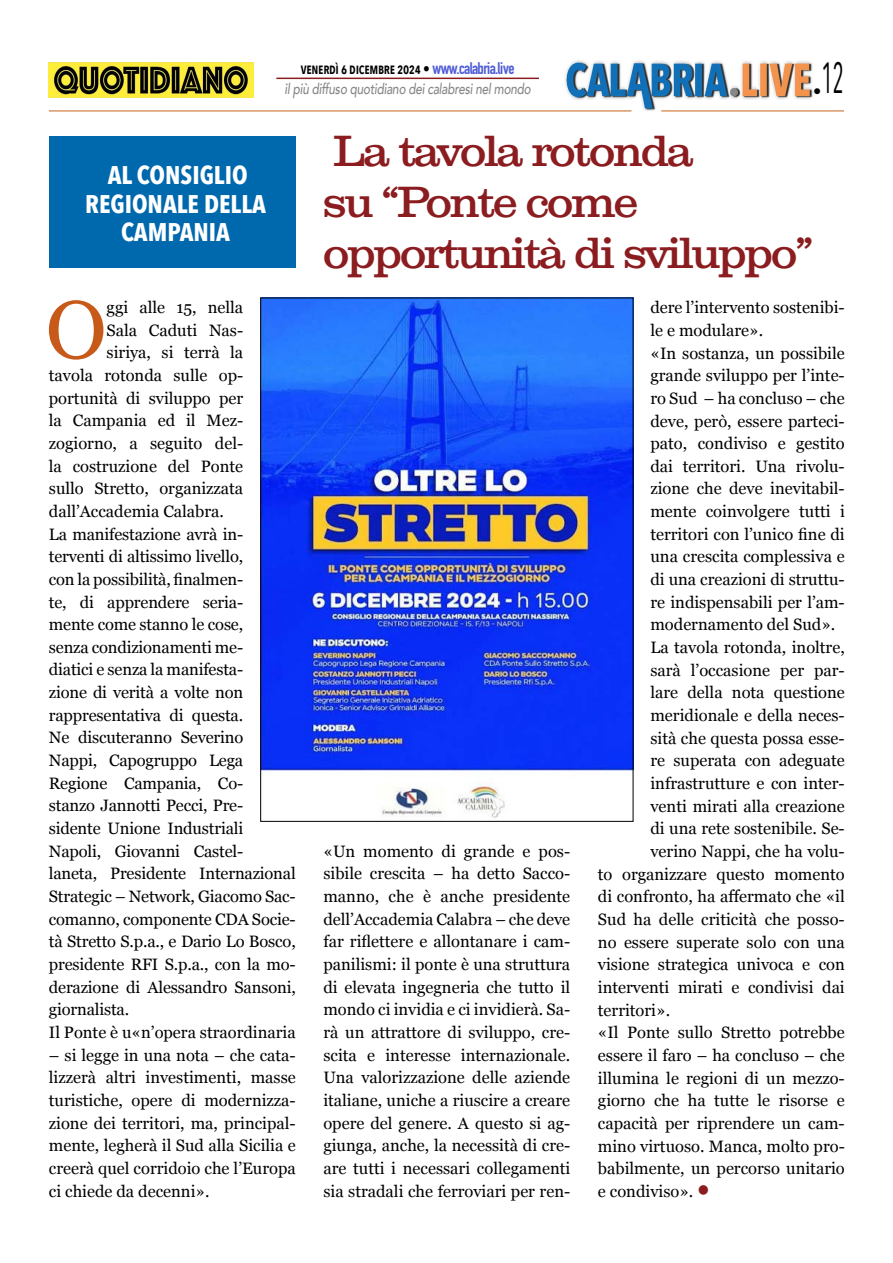
<style>
.page{position:relative;width:893px;height:1263px;background:#fff}
.page>*{position:absolute;margin:0;border:0;box-sizing:border-box;transform-origin:0 0}
.t1{font:81.9px "Georgia";color:#c85a19}
.t2{font:43.5px "Avenir Next Condensed";color:#000;scale:.55 1}
.t3{font:42px/51px "Clarxndon";letter-spacing:-.04em;color:#8b1c1f}
.t4{font:700 25.5px/28.5px "Avenir Next Condensed";color:#fff;text-align:center}
.t5{font:16.5px/22.6px "Georgia";color:#000;text-align:justify}
.t6{font:italic 500 15px "Avenir";letter-spacing:-.02em;color:#878787;scale:.79 1}
.t7{font:600 15px "Avenir Next Condensed";letter-spacing:-.02em;color:#000;scale:.9 1}
.s1{font-family:"Avenir";font-weight:500}
.s2{font-family:"DIN Condensed";font-weight:700;font-size:16.5px;color:#4f5cd6}
.s3{color:#8b1c1f}
</style>
<div class="page">
<img style="left:565px;top:60px;width:249px;height:51px">
<hr style="left:49px;top:111px;width:582px;height:1px;background:#c86419">
<hr style="left:661px;top:111px;width:183px;height:1px;background:#c86419">
<img style="left:49px;top:63px;width:205px;height:34px">
<hr style="left:276px;top:78px;width:263px;height:1px;background:#8b1c1f">
<div style="left:49px;top:136px;width:247px;height:131px;background:#0068ad"></div>
<img style="left:262px;top:300px;width:369px;height:518px">
<h3 class="t4" style="left:85px;top:161px;width:182px">AL CONSIGLIO<br>REGIONALE DELLA<br>CAMPANIA</h3>
<h2 class="t2" style="left:813px;top:41px;width:58px"><sub>•</sub>12</h2>
<p class="t7" style="left:301px;top:56px;width:239px">venerdì 6 dicembre 2024 <span class="s1">•</span> <span class="s2">www.calabria.live</span></p>
<p class="t6" style="left:285px;top:80px;width:313px">il più diffuso quotidiano dei calabresi nel mondo</p>
<h3 class="t3" style="left:323px;top:126px;width:491px">La tavola rotonda<br>su “Ponte come opportunità di sviluppo”</h3>
<h1 class="t1" style="left:46px;top:270px;width:62px">O</h1>
<p class="t5" style="left:107px;top:295px;width:138px">ggi alle 15, nella</p>
<p class="t5" style="left:107px;top:318px;width:138px">Sala Caduti Nas-</p>
<p class="t5" style="left:107px;top:341px;width:138px">siriya, si terrà la</p>
<p class="t5" style="left:49px;top:363px;width:196px">tavola rotonda sulle op-</p>
<p class="t5" style="left:49px;top:386px;width:196px">portunità di sviluppo per</p>
<p class="t5" style="left:49px;top:409px;width:196px">la Campania ed il Mez-</p>
<p class="t5" style="left:49px;top:431px;width:196px">zogiorno, a seguito del-</p>
<p class="t5" style="left:49px;top:454px;width:196px">la costruzione del Ponte</p>
<p class="t5" style="left:49px;top:476px;width:196px">sullo Stretto, organizzata</p>
<p class="t5" style="left:49px;top:499px;width:177px">dall’Accademia Calabra.</p>
<p class="t5" style="left:49px;top:522px;width:196px">La manifestazione avrà in-</p>
<p class="t5" style="left:49px;top:544px;width:196px">terventi di altissimo livello,</p>
<p class="t5" style="left:49px;top:567px;width:196px">con la possibilità, finalmen-</p>
<p class="t5" style="left:49px;top:590px;width:196px">te, di apprendere seria-</p>
<p class="t5" style="left:49px;top:612px;width:196px">mente come stanno le cose,</p>
<p class="t5" style="left:49px;top:635px;width:196px">senza condizionamenti me-</p>
<p class="t5" style="left:49px;top:658px;width:196px">diatici e senza la manifesta-</p>
<p class="t5" style="left:49px;top:680px;width:196px">zione di verità a volte non</p>
<p class="t5" style="left:49px;top:703px;width:196px">rappresentativa di questa.</p>
<p class="t5" style="left:49px;top:726px;width:196px">Ne discuteranno Severino</p>
<p class="t5" style="left:49px;top:748px;width:196px">Nappi, Capogruppo Lega</p>
<p class="t5" style="left:49px;top:771px;width:196px">Regione Campania, Co-</p>
<p class="t5" style="left:49px;top:794px;width:196px">stanzo Jannotti Pecci, Pre-</p>
<p class="t5" style="left:49px;top:816px;width:196px">sidente Unione Industriali</p>
<p class="t5" style="left:49px;top:839px;width:196px">Napoli, Giovanni Castel-</p>
<p class="t5" style="left:49px;top:862px;width:248px">laneta, Presidente Internazional</p>
<p class="t5" style="left:49px;top:884px;width:248px">Strategic – Network, Giacomo Sac-</p>
<p class="t5" style="left:49px;top:907px;width:248px">comanno, componente CDA Socie-</p>
<p class="t5" style="left:49px;top:930px;width:248px">tà Stretto S.p.a., e Dario Lo Bosco,</p>
<p class="t5" style="left:49px;top:952px;width:248px">presidente RFI S.p.a., con la mo-</p>
<p class="t5" style="left:49px;top:975px;width:248px">derazione di Alessandro Sansoni,</p>
<p class="t5" style="left:49px;top:998px;width:82px">giornalista.</p>
<p class="t5" style="left:49px;top:1020px;width:248px">Il Ponte è u«n’opera straordinaria</p>
<p class="t5" style="left:49px;top:1043px;width:248px">– si legge in una nota – che cata&shy;lizzerà altri investimenti, masse turistiche, opere di modernizza&shy;zione dei territori, ma, principal&shy;mente, legherà il Sud alla Sicilia e creerà quel corridoio che l’Europa ci chiede da decenni».</p>
<p class="t5" style="left:323px;top:839px;width:248px">«Un momento di grande e pos&shy;sibile crescita – ha detto Sacco&shy;manno, che è anche presidente dell’Accademia Calabra – che deve far riflettere e allontanare i cam&shy;panilismi: il ponte è una struttura di elevata ingegneria che tutto il mondo ci invidia e ci invidierà. Sa&shy;rà un attrattore di sviluppo, cre&shy;scita e interesse internazionale.<br>Una valorizzazione delle aziende italiane, uniche a riuscire a creare opere del genere. A questo si ag&shy;giunga, anche, la necessità di cre&shy;are tutti i necessari collegamenti sia stradali che ferroviari per ren-</p>
<p class="t5" style="left:650px;top:295px;width:196px">dere l’intervento sostenibi-</p>
<p class="t5" style="left:650px;top:318px;width:114px">le e modulare».</p>
<p class="t5" style="left:650px;top:341px;width:196px">«In sostanza, un possibile</p>
<p class="t5" style="left:650px;top:363px;width:196px">grande sviluppo per l’inte-</p>
<p class="t5" style="left:650px;top:386px;width:196px">ro Sud – ha concluso – che</p>
<p class="t5" style="left:650px;top:409px;width:196px">deve, però, essere parteci-</p>
<p class="t5" style="left:650px;top:431px;width:196px">pato, condiviso e gestito</p>
<p class="t5" style="left:650px;top:454px;width:196px">dai territori. Una rivolu-</p>
<p class="t5" style="left:650px;top:477px;width:196px">zione che deve inevitabil-</p>
<p class="t5" style="left:650px;top:499px;width:196px">mente coinvolgere tutti i</p>
<p class="t5" style="left:650px;top:522px;width:196px">territori con l’unico fine di</p>
<p class="t5" style="left:650px;top:545px;width:196px">una crescita complessiva e</p>
<p class="t5" style="left:650px;top:567px;width:196px">di una creazioni di struttu-</p>
<p class="t5" style="left:650px;top:590px;width:196px">re indispensabili per l’am-</p>
<p class="t5" style="left:650px;top:613px;width:186px">modernamento del Sud».</p>
<p class="t5" style="left:650px;top:635px;width:196px">La tavola rotonda, inoltre,</p>
<p class="t5" style="left:650px;top:658px;width:196px">sarà l’occasione per par-</p>
<p class="t5" style="left:650px;top:681px;width:196px">lare della nota questione</p>
<p class="t5" style="left:650px;top:703px;width:196px">meridionale e della neces-</p>
<p class="t5" style="left:650px;top:726px;width:196px">sità che questa possa esse-</p>
<p class="t5" style="left:650px;top:749px;width:196px">re superata con adeguate</p>
<p class="t5" style="left:650px;top:771px;width:196px">infrastrutture e con inter-</p>
<p class="t5" style="left:650px;top:794px;width:196px">venti mirati alla creazione</p>
<p class="t5" style="left:650px;top:817px;width:196px">di una rete sostenibile. Se-</p>
<p class="t5" style="left:650px;top:839px;width:196px">verino Nappi, che ha volu-</p>
<p class="t5" style="left:598px;top:862px;width:248px">to organizzare questo momento</p>
<p class="t5" style="left:598px;top:885px;width:248px">di confronto, ha affermato che «il</p>
<p class="t5" style="left:598px;top:907px;width:248px">Sud ha delle criticità che posso-</p>
<p class="t5" style="left:598px;top:930px;width:248px">no essere superate solo con una</p>
<p class="t5" style="left:598px;top:952px;width:248px">visione strategica univoca e con</p>
<p class="t5" style="left:598px;top:975px;width:248px">interventi mirati e condivisi dai</p>
<p class="t5" style="left:598px;top:998px;width:74px">territori».</p>
<p class="t5" style="left:598px;top:1020px;width:248px">«Il Ponte sullo Stretto potrebbe</p>
<p class="t5" style="left:598px;top:1043px;width:248px">essere il faro – ha concluso – che</p>
<p class="t5" style="left:598px;top:1066px;width:248px">illumina le regioni di un mezzo-</p>
<p class="t5" style="left:598px;top:1088px;width:248px">giorno che ha tutte le risorse e</p>
<p class="t5" style="left:598px;top:1111px;width:248px">capacità per riprendere un cam-</p>
<p class="t5" style="left:598px;top:1134px;width:248px">mino virtuoso. Manca, molto pro-</p>
<p class="t5" style="left:598px;top:1156px;width:248px">babilmente, un percorso unitario</p>
<p class="t5" style="left:598px;top:1179px;width:113px">e condiviso». <span class="s3">●</span></p>
</div>
